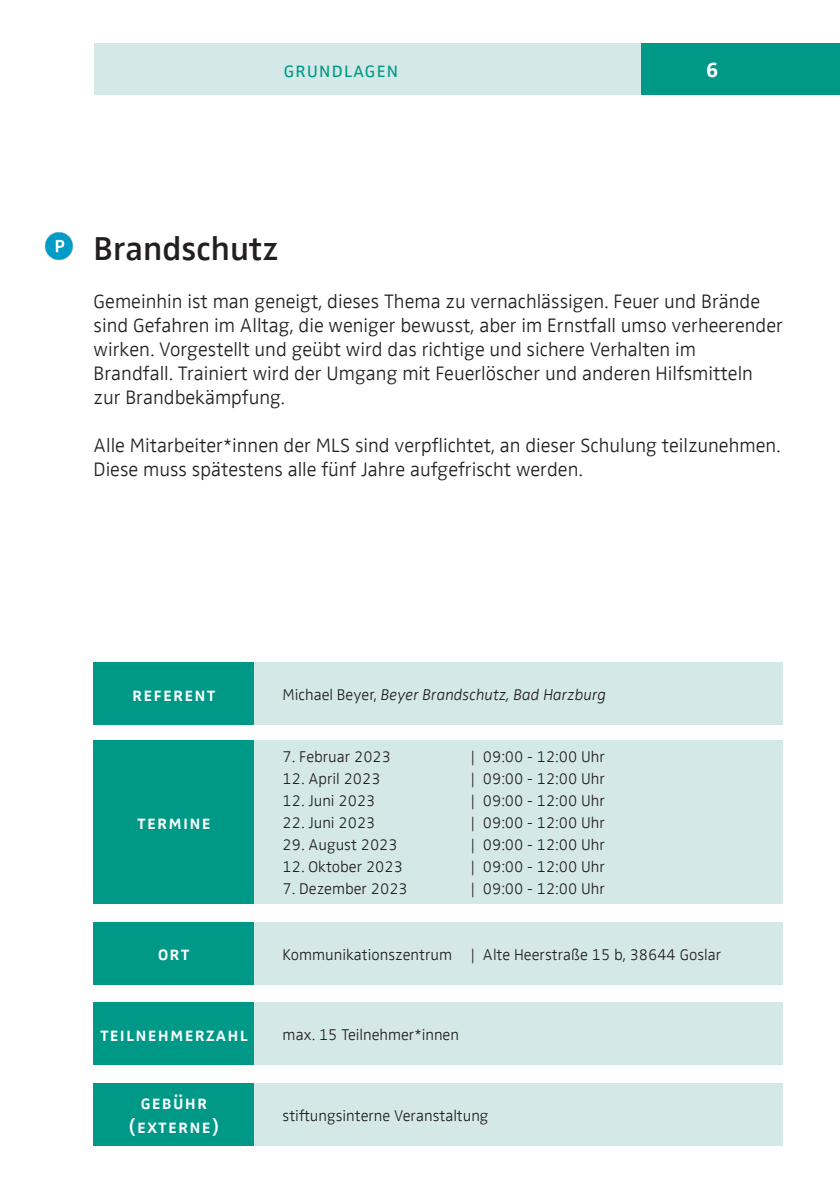
<style>
.page{position:relative;width:840px;height:1191px;background:#fff}
.page>*{position:absolute;margin:0;border:0;box-sizing:border-box;transform-origin:0 0}
.Headline_Text{font:600 34px "Zwo Offc Pro";color:#231f20}
.t1{font:300 22px "Zwo Sc Offc Pro";color:#098}
.t2{font:700 22px "Zwo Sc Offc Pro";color:#fff}
.Fließtext{font:300 20px/24px "Zwo Offc Pro";color:#231f20}
.t3{font:600 20px/24px "Zwo Sc Offc Pro";letter-spacing:.025em;color:#fff;text-align:center}
.Fließtext_Farbfeld{font:300 16px "Zwo Offc Pro";color:#231f20}
.Fließtext_Farbfeld-2{font:italic 300 16px "Zwo Offc Pro";color:#231f20}
.s1{font-style:normal}
</style>
<div class="page">
<div style="left:94px;top:44px;width:700px;height:51px;background:#d4e9e7"></div>
<div style="left:641px;top:44px;width:198px;height:51px;background:#098"></div>
<div style="left:254px;top:1083px;width:528px;height:62px;background:#d4e9e7"></div>
<div style="left:94px;top:922px;width:160px;height:62px;background:#098"></div>
<div style="left:94px;top:1002px;width:160px;height:63px;background:#098"></div>
<div style="left:94px;top:1083px;width:160px;height:62px;background:#098"></div>
<div style="left:254px;top:1002px;width:528px;height:63px;background:#d4e9e7"></div>
<div style="left:94px;top:740px;width:160px;height:164px;background:#098"></div>
<div style="left:94px;top:662px;width:160px;height:63px;background:#098"></div>
<div style="left:254px;top:922px;width:528px;height:62px;background:#d4e9e7"></div>
<div style="left:254px;top:740px;width:528px;height:164px;background:#d4e9e7"></div>
<div style="left:254px;top:662px;width:528px;height:63px;background:#d4e9e7"></div>
<img style="left:44px;top:232px;width:29px;height:29px">
<p class="t1" style="left:283px;top:53px;width:117px">grundlagen</p>
<p class="t2" style="left:705px;top:52px;width:14px">6</p>
<p class="Headline_Text" style="left:94px;top:223px;width:186px">Brandschutz</p>
<p class="Fließtext" style="left:94px;top:288px;width:690px">Gemeinhin ist man geneigt, dieses Thema zu vernachlässigen. Feuer und Brände sind Gefahren im Alltag, die weniger bewusst, aber im Ernstfall umso verheerender wirken. Vorgestellt und geübt wird das richtige und sichere Verhalten im</p>
<p class="Fließtext" style="left:94px;top:360px;width:660px">Brandfall. Trainiert wird der Umgang mit Feuerlöscher und anderen Hilfsmitteln zur Brandbekämpfung.</p>
<p class="Fließtext" style="left:94px;top:432px;width:688px">Alle Mitarbeiter*innen der MLS sind verpflichtet, an dieser Schulung teilzunehmen.<br>Diese muss spätestens alle fünf Jahre aufgefrischt werden.</p>
<p class="t3" style="left:132px;top:680px;width:86px">referent</p>
<p class="t3" style="left:137px;top:809px;width:75px">termine</p>
<p class="t3" style="left:158px;top:940px;width:34px">ort</p>
<p class="t3" style="left:100px;top:1020px;width:150px">teilnehmerzahl</p>
<p class="t3" style="left:128px;top:1089px;width:93px">gebühr (externe)</p>
<p class="Fließtext_Farbfeld-2" style="left:282px;top:682px;width:325px"><span class="s1">Michael Beyer,</span> Beyer Brandschutz, Bad Harzburg</p>
<p class="Fließtext_Farbfeld" style="left:282px;top:745px;width:110px">7. Februar 2023</p>
<p class="Fließtext_Farbfeld" style="left:470px;top:745px;width:136px">| 09:00 - 12:00 Uhr</p>
<p class="Fließtext_Farbfeld" style="left:282px;top:767px;width:99px">12. April 2023</p>
<p class="Fließtext_Farbfeld" style="left:470px;top:767px;width:136px">| 09:00 - 12:00 Uhr</p>
<p class="Fließtext_Farbfeld" style="left:282px;top:789px;width:94px">12. Juni 2023</p>
<p class="Fließtext_Farbfeld" style="left:470px;top:789px;width:136px">| 09:00 - 12:00 Uhr</p>
<p class="Fließtext_Farbfeld" style="left:282px;top:811px;width:94px">22. Juni 2023</p>
<p class="Fließtext_Farbfeld" style="left:470px;top:811px;width:136px">| 09:00 - 12:00 Uhr</p>
<p class="Fließtext_Farbfeld" style="left:282px;top:833px;width:116px">29. August 2023</p>
<p class="Fließtext_Farbfeld" style="left:470px;top:833px;width:136px">| 09:00 - 12:00 Uhr</p>
<p class="Fließtext_Farbfeld" style="left:282px;top:855px;width:122px">12. Oktober 2023</p>
<p class="Fließtext_Farbfeld" style="left:470px;top:855px;width:136px">| 09:00 - 12:00 Uhr</p>
<p class="Fließtext_Farbfeld" style="left:282px;top:877px;width:127px">7. Dezember 2023</p>
<p class="Fließtext_Farbfeld" style="left:470px;top:877px;width:136px">| 09:00 - 12:00 Uhr</p>
<p class="Fließtext_Farbfeld" style="left:282px;top:942px;width:440px">Kommunikationszentrum | Alte Heerstraße 15 b, 38644 Goslar</p>
<p class="Fließtext_Farbfeld" style="left:282px;top:1022px;width:178px">max. 15 Teilnehmer*innen</p>
<p class="Fließtext_Farbfeld" style="left:282px;top:1103px;width:207px">stiftungsinterne Veranstaltung</p>
</div>
